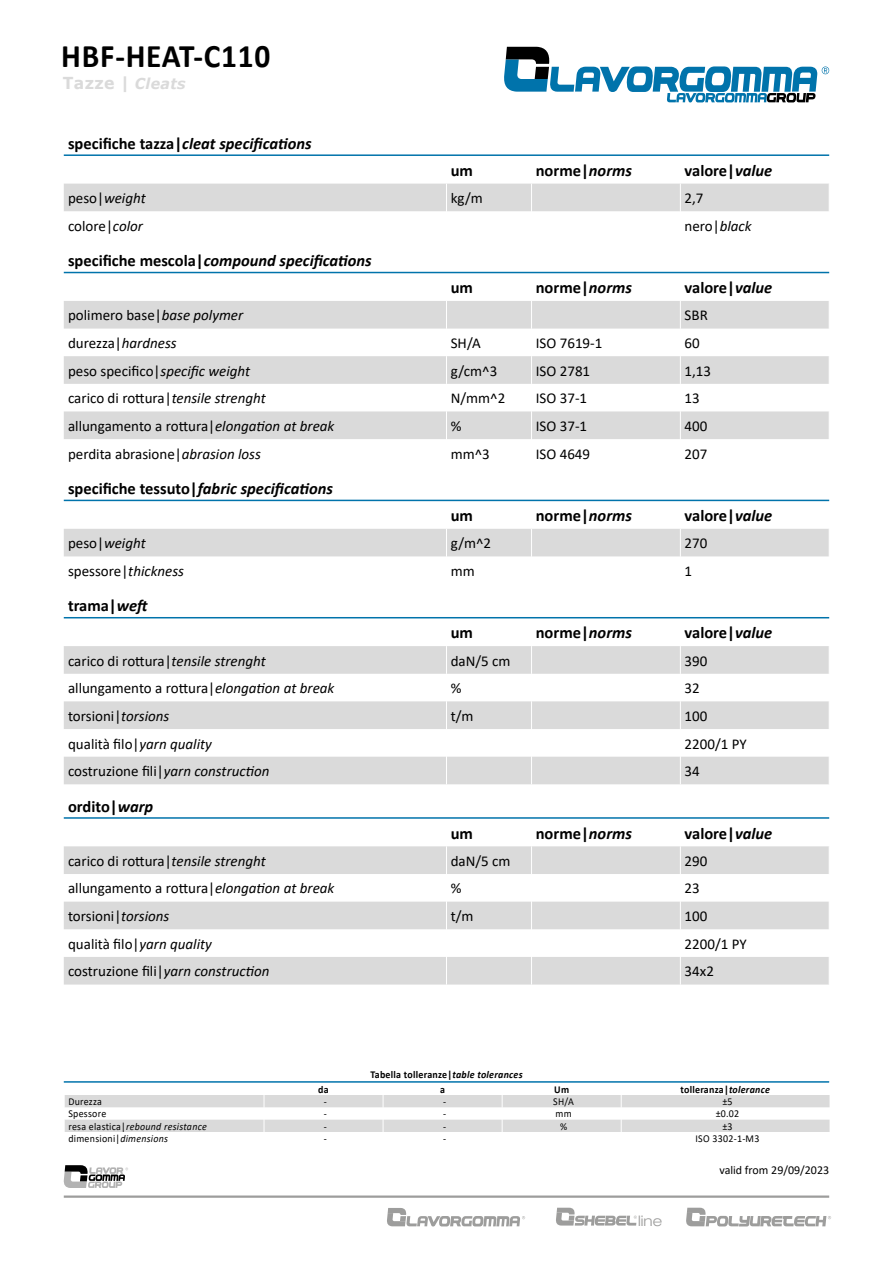
<style>
.page{position:relative;width:893px;height:1263px;background:#fff}
.page>*{position:absolute;margin:0;border:0;box-sizing:border-box;transform-origin:0 0}
.t1{font:700 33px "Calibri";letter-spacing:.025em;color:#000;scale:.95 1}
.t2{font:700 16.5px "Calibri";color:#000}
.t3{font:italic 700 16.5px "Calibri";color:#000}
.t4{font:700 16.5px "Verdana";letter-spacing:.025em;color:#dadada;scale:.95 1}
.t5{font:15px "Calibri";color:#000}
.t6{font:italic 15px "Calibri";color:#000}
.t7{font:300 expanded 14.55px "Helvetica Neue LT Std";color:#9d9d9c}
.t8{font:12px "Calibri";color:#000}
.t9{font:10.5px "Calibri";letter-spacing:.025em;color:#000;scale:.95 1}
.t10{font:700 10.5px "Calibri";letter-spacing:.025em;color:#000;scale:.95 1}
.t11{font:italic 10.5px "Calibri";letter-spacing:.025em;color:#000;scale:.95 1}
.s1{font-style:italic;font-size:15px}
.s2{font-style:normal}
.s3{font-style:italic}
</style>
<div class="page">
<svg style="left:387px;top:1208px;width:138px;height:18px"></svg>
<svg style="left:556px;top:1208px;width:81px;height:17px"></svg>
<svg style="left:686px;top:1208px;width:145px;height:18px"></svg>
<hr style="left:64px;top:1195px;width:765px;height:3px;background:#9d9d9c">
<svg style="left:63px;top:1165px;width:65px;height:23px"></svg>
<svg style="left:504px;top:47px;width:325px;height:55px"></svg>
<hr style="left:64px;top:154px;width:765px;height:2px;background:#0073ab">
<div style="left:64px;top:184px;width:765px;height:27px;background:#dadada"></div>
<hr style="left:64px;top:272px;width:765px;height:1px;background:#0073ab">
<svg style="left:64px;top:301px;width:765px;height:138px;fill:#dadada"></svg>
<svg style="left:446px;top:301px;width:1px;height:138px"></svg>
<svg style="left:531px;top:301px;width:1px;height:138px"></svg>
<svg style="left:680px;top:301px;width:1px;height:138px"></svg>
<hr style="left:64px;top:500px;width:765px;height:1px;background:#0073ab">
<div style="left:64px;top:529px;width:765px;height:28px;background:#dadada"></div>
<hr style="left:64px;top:617px;width:765px;height:1px;background:#0073ab">
<svg style="left:64px;top:646px;width:765px;height:138px;fill:#dadada"></svg>
<svg style="left:446px;top:646px;width:1px;height:138px"></svg>
<svg style="left:531px;top:646px;width:1px;height:138px"></svg>
<svg style="left:680px;top:646px;width:1px;height:138px"></svg>
<hr style="left:64px;top:817px;width:765px;height:2px;background:#0073ab">
<svg style="left:64px;top:846px;width:765px;height:138px;fill:#dadada"></svg>
<svg style="left:446px;top:846px;width:1px;height:138px"></svg>
<svg style="left:531px;top:846px;width:1px;height:138px"></svg>
<svg style="left:680px;top:846px;width:1px;height:138px"></svg>
<hr style="left:64px;top:1081px;width:765px;height:2px;background:#0073ab">
<svg style="left:64px;top:1095px;width:766px;height:37px"></svg>
<h1 class="t1" style="left:61px;top:33px;width:222px">HBF-HEAT-C110</h1>
<p class="t4" style="left:63px;top:72px;width:131px">Tazze | <span class="s1">Cleats</span></p>
<p class="t3" style="left:68px;top:132px;width:245px"><span class="s2">specifiche tazza|</span>cleat specifications</p>
<p class="t2" style="left:451px;top:159px;width:24px">um</p>
<p class="t2" style="left:536px;top:159px;width:98px">norme|<span class="s3">norms</span></p>
<p class="t2" style="left:685px;top:159px;width:89px">valore|<span class="s3">value</span></p>
<p class="t6" style="left:68px;top:188px;width:79px"><span class="s2">peso|</span>weight</p>
<p class="t5" style="left:451px;top:188px;width:34px">kg/m</p>
<p class="t5" style="left:685px;top:188px;width:20px">2,7</p>
<p class="t5" style="left:68px;top:215px;width:76px">colore|<span class="s3">color</span></p>
<p class="t5" style="left:685px;top:215px;width:69px">nero|<span class="s3">black</span></p>
<p class="t3" style="left:68px;top:249px;width:305px"><span class="s2">specifiche mescola|</span>compound specifications</p>
<p class="t2" style="left:451px;top:276px;width:24px">um</p>
<p class="t2" style="left:536px;top:276px;width:98px">norme|<span class="s3">norms</span></p>
<p class="t2" style="left:685px;top:276px;width:89px">valore|<span class="s3">value</span></p>
<p class="t5" style="left:68px;top:305px;width:177px">polimero base|<span class="s3">base polymer</span></p>
<p class="t5" style="left:685px;top:305px;width:25px">SBR</p>
<p class="t5" style="left:68px;top:333px;width:110px">durezza|<span class="s3">hardness</span></p>
<p class="t5" style="left:451px;top:333px;width:32px">SH/A</p>
<p class="t5" style="left:536px;top:333px;width:68px">ISO 7619-1</p>
<p class="t5" style="left:685px;top:333px;width:17px">60</p>
<p class="t5" style="left:68px;top:360px;width:184px">peso specifico|<span class="s3">specific weight</span></p>
<p class="t5" style="left:451px;top:360px;width:48px">g/cm^3</p>
<p class="t5" style="left:536px;top:360px;width:56px">ISO 2781</p>
<p class="t5" style="left:685px;top:360px;width:28px">1,13</p>
<p class="t5" style="left:68px;top:388px;width:199px">carico di rottura|<span class="s3">tensile strenght</span></p>
<p class="t5" style="left:451px;top:388px;width:56px">N/mm^2</p>
<p class="t5" style="left:536px;top:388px;width:53px">ISO 37-1</p>
<p class="t5" style="left:685px;top:388px;width:17px">13</p>
<p class="t5" style="left:68px;top:416px;width:268px">allungamento a rottura|<span class="s3">elongation at break</span></p>
<p class="t5" style="left:451px;top:416px;width:12px">%</p>
<p class="t5" style="left:536px;top:416px;width:53px">ISO 37-1</p>
<p class="t5" style="left:685px;top:416px;width:24px">400</p>
<p class="t5" style="left:68px;top:443px;width:194px">perdita abrasione|<span class="s3">abrasion loss</span></p>
<p class="t5" style="left:451px;top:443px;width:41px">mm^3</p>
<p class="t5" style="left:536px;top:443px;width:56px">ISO 4649</p>
<p class="t5" style="left:685px;top:443px;width:24px">207</p>
<p class="t3" style="left:68px;top:477px;width:266px"><span class="s2">specifiche tessuto|</span>fabric specifications</p>
<p class="t2" style="left:451px;top:504px;width:24px">um</p>
<p class="t2" style="left:536px;top:504px;width:98px">norme|<span class="s3">norms</span></p>
<p class="t2" style="left:685px;top:504px;width:89px">valore|<span class="s3">value</span></p>
<p class="t6" style="left:68px;top:533px;width:79px"><span class="s2">peso|</span>weight</p>
<p class="t5" style="left:451px;top:533px;width:42px">g/m^2</p>
<p class="t5" style="left:685px;top:533px;width:24px">270</p>
<p class="t5" style="left:68px;top:560px;width:118px">spessore|<span class="s3">thickness</span></p>
<p class="t5" style="left:451px;top:560px;width:25px">mm</p>
<p class="t5" style="left:685px;top:560px;width:9px">1</p>
<p class="t2" style="left:68px;top:594px;width:83px">trama|<span class="s3">weft</span></p>
<p class="t2" style="left:451px;top:621px;width:24px">um</p>
<p class="t2" style="left:536px;top:621px;width:98px">norme|<span class="s3">norms</span></p>
<p class="t2" style="left:685px;top:621px;width:89px">valore|<span class="s3">value</span></p>
<p class="t5" style="left:68px;top:650px;width:199px">carico di rottura|<span class="s3">tensile strenght</span></p>
<p class="t5" style="left:451px;top:650px;width:61px">daN/5 cm</p>
<p class="t5" style="left:685px;top:650px;width:24px">390</p>
<p class="t5" style="left:68px;top:678px;width:268px">allungamento a rottura|<span class="s3">elongation at break</span></p>
<p class="t5" style="left:451px;top:678px;width:12px">%</p>
<p class="t5" style="left:685px;top:678px;width:17px">32</p>
<p class="t5" style="left:68px;top:705px;width:103px">torsioni|<span class="s3">torsions</span></p>
<p class="t5" style="left:451px;top:705px;width:24px">t/m</p>
<p class="t5" style="left:685px;top:705px;width:24px">100</p>
<p class="t5" style="left:68px;top:733px;width:145px">qualità filo|<span class="s3">yarn quality</span></p>
<p class="t5" style="left:685px;top:733px;width:64px">2200/1 PY</p>
<p class="t5" style="left:68px;top:761px;width:203px">costruzione fili|<span class="s3">yarn construction</span></p>
<p class="t5" style="left:685px;top:761px;width:17px">34</p>
<p class="t2" style="left:68px;top:794px;width:87px">ordito|<span class="s3">warp</span></p>
<p class="t2" style="left:451px;top:821px;width:24px">um</p>
<p class="t2" style="left:536px;top:821px;width:98px">norme|<span class="s3">norms</span></p>
<p class="t2" style="left:685px;top:821px;width:89px">valore|<span class="s3">value</span></p>
<p class="t5" style="left:68px;top:850px;width:199px">carico di rottura|<span class="s3">tensile strenght</span></p>
<p class="t5" style="left:451px;top:850px;width:61px">daN/5 cm</p>
<p class="t5" style="left:685px;top:850px;width:24px">290</p>
<p class="t5" style="left:68px;top:878px;width:268px">allungamento a rottura|<span class="s3">elongation at break</span></p>
<p class="t5" style="left:451px;top:878px;width:12px">%</p>
<p class="t5" style="left:685px;top:878px;width:17px">23</p>
<p class="t5" style="left:68px;top:906px;width:103px">torsioni|<span class="s3">torsions</span></p>
<p class="t5" style="left:451px;top:906px;width:24px">t/m</p>
<p class="t5" style="left:685px;top:906px;width:24px">100</p>
<p class="t5" style="left:68px;top:933px;width:145px">qualità filo|<span class="s3">yarn quality</span></p>
<p class="t5" style="left:685px;top:933px;width:64px">2200/1 PY</p>
<p class="t5" style="left:68px;top:961px;width:203px">costruzione fili|<span class="s3">yarn construction</span></p>
<p class="t5" style="left:685px;top:961px;width:31px">34x2</p>
<p class="t10" style="left:370px;top:1067px;width:162px">Tabella tolleranze|<span class="s3">table tolerances</span></p>
<p class="t10" style="left:318px;top:1082px;width:13px">da</p>
<p class="t10" style="left:440px;top:1082px;width:7px">a</p>
<p class="t10" style="left:554px;top:1082px;width:17px">Um</p>
<p class="t10" style="left:680px;top:1082px;width:96px">tolleranza|<span class="s3">tolerance</span></p>
<p class="t9" style="left:68px;top:1094px;width:37px">Durezza</p>
<p class="t9" style="left:324px;top:1094px;width:5px">-</p>
<p class="t9" style="left:443px;top:1094px;width:5px">-</p>
<p class="t9" style="left:553px;top:1094px;width:23px">SH/A</p>
<p class="t9" style="left:722px;top:1094px;width:12px">±5</p>
<p class="t9" style="left:68px;top:1107px;width:41px">Spessore</p>
<p class="t9" style="left:324px;top:1107px;width:5px">-</p>
<p class="t9" style="left:443px;top:1107px;width:5px">-</p>
<p class="t9" style="left:555px;top:1107px;width:19px">mm</p>
<p class="t9" style="left:716px;top:1107px;width:26px">±0.02</p>
<p class="t11" style="left:68px;top:1119px;width:147px"><span class="s2">resa elastica|</span>rebound resistance</p>
<p class="t9" style="left:324px;top:1119px;width:5px">-</p>
<p class="t9" style="left:443px;top:1119px;width:5px">-</p>
<p class="t9" style="left:560px;top:1119px;width:9px">%</p>
<p class="t9" style="left:722px;top:1119px;width:12px">±3</p>
<p class="t9" style="left:68px;top:1131px;width:106px">dimensioni|<span class="s3">dimensions</span></p>
<p class="t9" style="left:324px;top:1131px;width:5px">-</p>
<p class="t9" style="left:443px;top:1131px;width:5px">-</p>
<p class="t9" style="left:695px;top:1131px;width:69px">ISO 3302-1-M3</p>
<p class="t7" style="left:638px;top:1212px;width:25px">line</p>
<p class="t8" style="left:719px;top:1162px;width:111px">valid from 29/09/2023</p>
</div>
